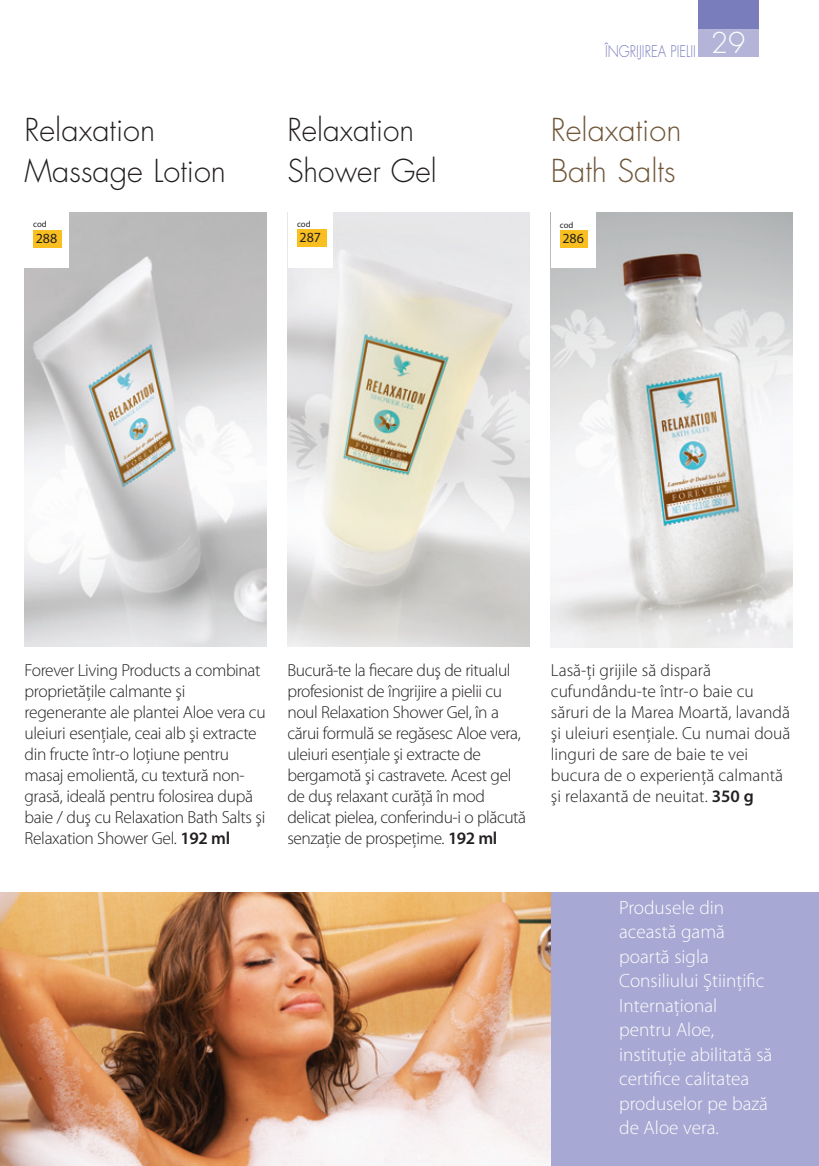
<style>
.page{position:relative;width:819px;height:1166px;background:#fff}
.page>*{position:absolute;margin:0;border:0;box-sizing:border-box;transform-origin:0 0}
.t1{font:300 30.8px/40.4px "Futura CE";color:#231f20}
.t2{font:300 30.8px/40.4px "Futura CE";color:#6f5538}
.t3{font:300 19.25px/24.5px "Myriad Pro";color:#fff}
.t4{font:300 17.5px/21px "Myriad Pro";letter-spacing:-.02em;color:#231f20}
.t5{font:300 17.5px/21px "Myriad Pro";color:#231f20}
.t6{font:300 15.75px "Futura CE";color:#7a7dbc;scale:.84 1}
.t7{font:14px "Myriad Pro";color:#231f20}
.t8{font:8.75px "Myriad Pro";letter-spacing:-.005em;color:#231f20}
.s1{font-weight:600}
</style>
<div class="page">
<div style="left:698px;top:0;width:60px;height:33px;background:#7a7dbc"></div>
<div style="left:698px;top:30px;width:60px;height:27px;background:#b4b4d9"></div>
<img style="left:25px;top:213px;width:241px;height:434px">
<img style="left:287px;top:212px;width:242px;height:435px">
<img style="left:551px;top:213px;width:241px;height:434px">
<div style="left:288px;top:212px;width:44px;height:55px;background:#fff"></div>
<div style="left:25px;top:212px;width:44px;height:56px;background:#fff"></div>
<div style="left:551px;top:212px;width:44px;height:56px;background:#fff"></div>
<div style="left:560px;top:230px;width:27px;height:18px;background:#f9bf21"></div>
<div style="left:297px;top:229px;width:29px;height:18px;background:#f9bf21"></div>
<div style="left:33px;top:230px;width:29px;height:18px;background:#f9bf21"></div>
<div style="left:551px;top:892px;width:268px;height:274px;background:#a7a8d3"></div>
<img style="left:0;top:892px;width:551px;height:274px">
<p class="t6" style="left:605px;top:44px;width:169px">ÎNGRIJIREA PIELII <sup>29</sup></p>
<h1 class="t1" style="left:25px;top:112px;width:203px">Relaxation<br>Massage Lotion</h1>
<h1 class="t2" style="left:551px;top:112px;width:132px">Relaxation<br>Bath Salts</h1>
<h1 class="t1" style="left:287px;top:112px;width:151px">Relaxation<br>Shower Gel</h1>
<p class="t8" style="left:33px;top:221px;width:15px">cod</p>
<p class="t7" style="left:36px;top:233px;width:23px">288</p>
<p class="t8" style="left:297px;top:221px;width:15px">cod</p>
<p class="t7" style="left:299px;top:232px;width:23px">287</p>
<p class="t8" style="left:560px;top:221px;width:15px">cod</p>
<p class="t7" style="left:562px;top:233px;width:23px">286</p>
<p class="t4" style="left:25px;top:661px;width:242px">Forever Living Products a combinat proprietăţile calmante şi regenerante ale plantei Aloe vera cu uleiuri esenţiale, ceai alb şi extracte din fructe într-o loţiune pentru masaj emolientă, cu textură non&shy;grasă, ideală pentru folosirea după baie / duş cu Relaxation Bath Salts şi Relaxation Shower Gel. <span class="s1">192 ml</span></p>
<p class="t5" style="left:551px;top:660px;width:241px">Lasă-ţi grijile să dispară cufundându-te într-o baie cu săruri de la Marea Moartă, lavandă şi uleiuri esenţiale. Cu numai două linguri de sare de baie te vei bucura de o experienţă calmantă şi relaxantă de neuitat. <span class="s1">350 g</span></p>
<p class="t4" style="left:287px;top:661px;width:240px">Bucură-te la fiecare duş de ritualul profesionist de îngrijire a pielii cu noul Relaxation Shower Gel, în a cărui formulă se regăsesc Aloe vera, uleiuri esenţiale şi extracte de bergamotă şi castravete. Acest gel de duş relaxant curăţă în mod delicat pielea, conferindu-i o plăcută senzaţie de prospeţime. <span class="s1">192 ml</span></p>
<p class="t3" style="left:619px;top:896px;width:155px">Produsele din această gamă poartă sigla<br>Consiliului Ştiinţific<br>Internaţional pentru Aloe, instituţie abilitată să certifice calitatea produselor pe bază de Aloe vera.</p>
</div>
